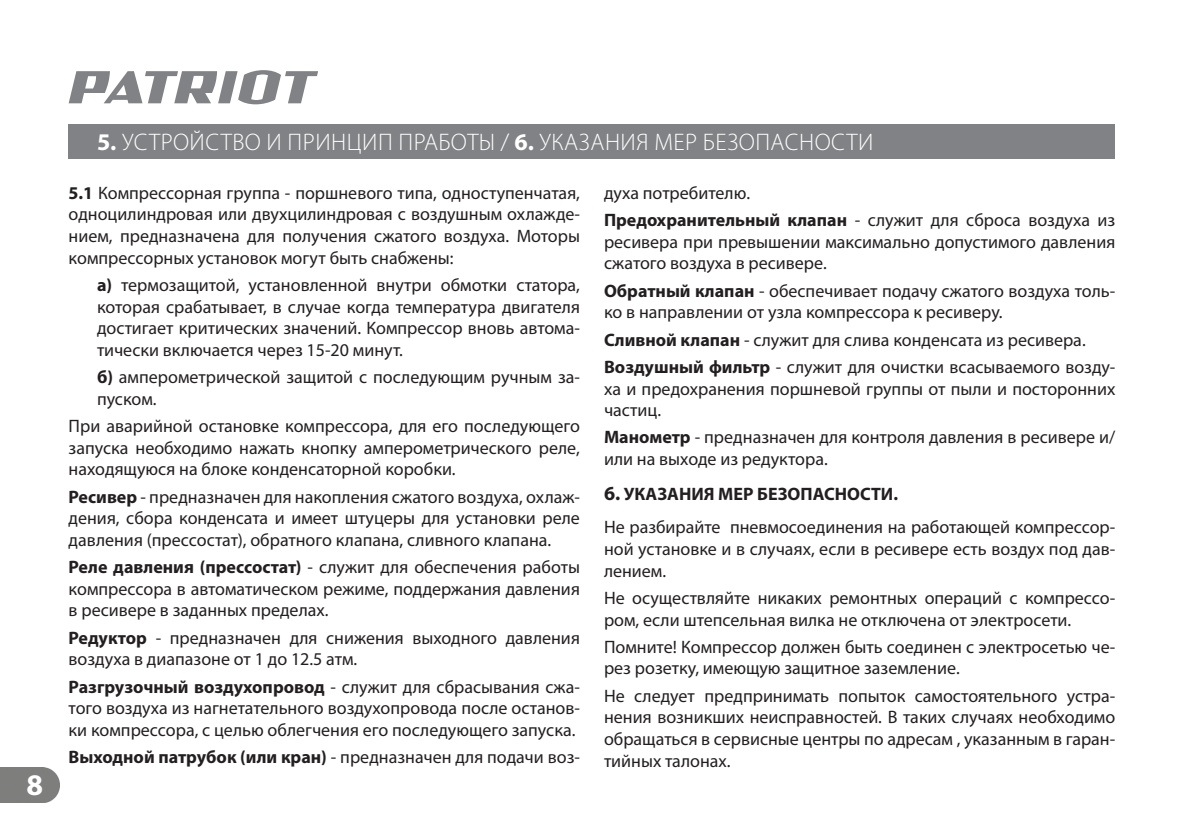
<style>
.page{position:relative;width:1184px;height:836px;background:#fff}
.page>*{position:absolute;margin:0;border:0;box-sizing:border-box;transform-origin:0 0}
.t1{font:700 30px "Myriad Pro";color:#fff}
.t2{font:300 24px "Myriad Pro";letter-spacing:.02em;color:#fff}
.t3{font:18px/21.6px "Myriad Pro";color:#231f20}
.t4{font:700 18px "Myriad Pro";color:#231f20}
.s1{font-weight:700}
.s2{font-size:20px}
</style>
<div class="page">
<div style="left:0;top:767px;width:59px;height:34px;background:#7e7e7d"></div>
<svg style="left:69px;top:70px;width:249px;height:34px"></svg>
<div style="left:69px;top:124px;width:1046px;height:34px;background:#808285"></div>
<h1 class="t1" style="left:27px;top:765px;width:18px">8</h1>
<h2 class="t2" style="left:97px;top:127px;width:482px"><span class="s1">5.</span> устройство и п ринцип п работы / <span class="s1">6.</span> УКАЗАНИЯ</h2>
<h2 class="t2" style="left:654px;top:127px;width:62px">МЕР БЕЗО</h2>
<h2 class="t2" style="left:755px;top:127px;width:31px">ПАСНОС</h2>
<h2 class="t2" style="left:846px;top:127px;width:25px">ТИ</h2>
<p class="t3" style="left:69px;top:182px;width:513px;text-align:justify"><span class="s1">5.1</span> Компрессорная группа - поршневого типа, одноступенчатая, одноцилиндровая или двухцилиндровая с воздушным охлажде&shy;нием, предназначена для получения сжатого воздуха. Моторы компрессорных установок могут быть снабжены:</p>
<p class="t3" style="left:97px;top:274px;width:484px;text-align:justify"><span class="s1">а)</span> термозащитой, установленной внутри обмотки статора, которая срабатывает, в случае когда температура двигателя достигает критических значений. Компрессор вновь автома&shy;тически включается через 15-20 минут.</p>
<p class="t3" style="left:97px;top:366px;width:484px"><span class="s1">б)</span> амперометрической защитой с последующим ручным за&shy;пуском.</p>
<p class="t3" style="left:69px;top:415px;width:513px;text-align:justify">При аварийной остановке компрессора, для его последующего запуска необходимо нажать кнопку амперометрического реле, находящуюся на блоке конденсаторной коробки.</p>
<p class="t3" style="left:69px;top:485px;width:513px;text-align:justify"><span class="s1">Ресивер</span> - предназначен для накопления сжатого воздуха, охлаж&shy;дения, сбора конденсата и имеет штуцеры для установки реле давления (прессостат), обратного клапана, сливного клапана.</p>
<p class="t3" style="left:69px;top:555px;width:513px;text-align:justify"><span class="s1">Реле давления (прессостат)</span> - служит для обеспечения работы компрессора в автоматическом режиме, поддержания давления в ресивере в заданных пределах.</p>
<p class="t3" style="left:69px;top:626px;width:513px"><span class="s1">Редуктор</span> - предназначен для снижения выходного давления воздуха в диапазоне от 1 до 12.5 атм.</p>
<p class="t3" style="left:69px;top:675px;width:513px;text-align:justify"><span class="s1">Разгрузочный воздухопровод</span> - служит для сбрасывания сжа&shy;того воздуха из нагнетательного воздухопровода после останов&shy;ки компрессора, с целью облегчения его последующего запуска.</p>
<p class="t3" style="left:69px;top:745px;width:513px"><span class="s1">Выходной патрубок (или кран)</span> - предназначен для подачи воз-</p>
<p class="t3" style="left:604px;top:179px;width:513px;line-height:27.2px">духа потребителю.<br><span class="s1">Предохранительный клапан</span> - служит для сброса воздуха из</p>
<p class="t3" style="left:604px;top:230px;width:513px">ресивера при превышении максимально допустимого давления сжатого воздуха в ресивере.</p>
<p class="t3" style="left:604px;top:279px;width:513px"><span class="s1">Обратный клапан</span> - обеспечивает подачу сжатого воздуха толь&shy;ко в направлении от узла компрессора к ресиверу.</p>
<p class="t3" style="left:604px;top:325px;width:513px;line-height:27.2px"><span class="s1">Сливной клапан</span> - служит для слива конденсата из ресивера.<br><span class="s1">Воздушный фильтр</span> - служит для очистки всасываемого возду-</p>
<p class="t3" style="left:604px;top:377px;width:513px">ха и предохранения поршневой группы от пыли и посторонних частиц.</p>
<p class="t3" style="left:604px;top:426px;width:513px"><span class="s1">Манометр</span> - предназначен для контроля давления в ресивере и/ или на выходе из редуктора.</p>
<p class="t4" style="left:604px;top:482px;width:197px"><span class="s2">6.</span> УКАЗАНИЯ МЕР БЕЗОПА</p>
<p class="t4" style="left:824px;top:482px;width:76px">СНОСТИ .</p>
<p class="t3" style="left:604px;top:516px;width:513px;text-align:justify">Не разбирайте пневмосоединения на работающей компрессор&shy;ной установке и в случаях, если в ресивере есть воздух под дав&shy;лением.</p>
<p class="t3" style="left:604px;top:586px;width:513px">Не осуществляйте никаких ремонтных операций с компрессо&shy;ром, если штепсельная вилка не отключена от электросети.</p>
<p class="t3" style="left:604px;top:635px;width:513px">Помните! Компрессор должен быть соединен с электросетью че&shy;рез розетку, имеющую защитное заземление.</p>
<p class="t3" style="left:604px;top:684px;width:513px;text-align:justify">Не следует предпринимать попыток самостоятельного устра&shy;нения возникших неисправностей. В таких случаях необходимо обращаться в сервисные центры по адресам , указанным в гаран&shy;тийных талонах.</p>
</div>
